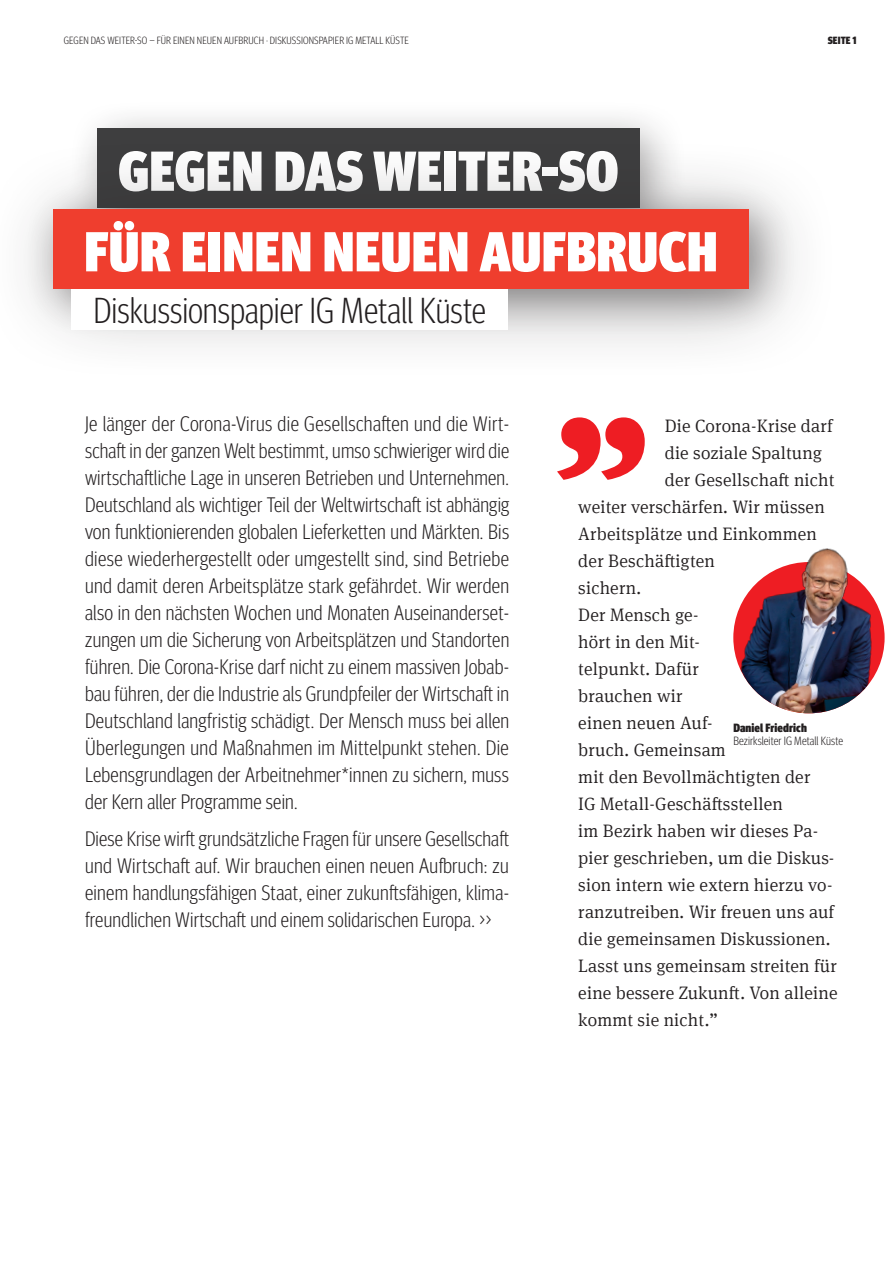
<style>
.page{position:relative;width:893px;height:1263px;background:#fff}
.page>*{position:absolute;margin:0;border:0;box-sizing:border-box;transform-origin:0 0}
.t1{font:900 190.95px "Meta Serif IGM";color:#ee1d23}
.t2{font:900 condensed 56.25px/80.6px "Meta Headline Pro";letter-spacing:.01em;color:#fff}
.t3{font:300 condensed 36.15px "Meta Headline Pro";color:#231f20}
.t4{font:300 condensed 21px/27px "Meta Headline Pro";letter-spacing:.01em;color:#231f20;text-align:justify}
.t5{font:300 18px "Meta Serif IGM";letter-spacing:.01em;color:#231f20}
.t6{font:300 condensed 12px "Meta Headline Pro";letter-spacing:.005em;color:#231f20}
.t7{font:900 condensed 12px "Meta Headline Pro";letter-spacing:.005em;color:#231f20}
.t8{font:300 condensed 10.5px "Meta Headline Pro";letter-spacing:.01em;color:#231f20}
.t9{font:900 condensed 10.5px "Meta Headline Pro";letter-spacing:.01em;color:#231f20}
</style>
<div class="page">
<div style="left:24px;top:99px;width:773px;height:238px;background:#231f20;opacity:.4"></div>
<div style="left:97px;top:129px;width:543px;height:79px;background:#3e3e3f"></div>
<div style="left:0;top:137px;width:840px;height:245px;background:#231f20;opacity:.4"></div>
<div style="left:53px;top:209px;width:696px;height:80px;background:#ef3e2e"></div>
<div style="left:71px;top:289px;width:437px;height:40px;background:#fff"></div>
<img style="left:733px;top:562px;width:152px;height:151px;border-radius:76px">
<img style="left:802px;top:548px;width:70px;height:48px">
<p class="t8" style="left:64px;top:33px;width:347px">GEGEN DAS WEITER-SO – FÜR EINEN NEUEN AUFBRUCH · DISKUSSIONSPAPIER IG METALL KÜSTE</p>
<p class="t9" style="left:828px;top:32px;width:30px">SEITE 1</p>
<h2 class="t2" style="left:84px;top:127px;width:635px;text-indent:34px">GEGEN DAS WEITER-SO<br>FÜR EINEN NEUEN AUFBRUCH</h2>
<h3 class="t3" style="left:94px;top:285px;width:394px">Diskussionspapier IG Metall Küste</h3>
<p class="t4" style="left:85px;top:408px;width:426px">Je länger der Corona-Virus die Gesellschaften und die Wirt&shy;schaft in der ganzen Welt bestimmt, umso schwieriger wird die wirtschaftliche Lage in unseren Betrieben und Unternehmen.<br>Deutschland als wichtiger Teil der Weltwirtschaft ist abhängig von funktionierenden globalen Lieferketten und Märkten. Bis diese wiederhergestellt oder umgestellt sind, sind Betriebe und damit deren Arbeitsplätze stark gefährdet. Wir werden also in den nächsten Wochen und Monaten Auseinanderset&shy;zungen um die Sicherung von Arbeitsplätzen und Standorten führen. Die Corona-Krise darf nicht zu einem massiven Jobab&shy;bau führen, der die Industrie als Grundpfeiler der Wirtschaft in Deutschland langfristig schädigt. Der Mensch muss bei allen Überlegungen und Maßnahmen im Mittelpunkt stehen. Die Lebensgrundlagen der Arbeitnehmer*innen zu sichern, muss der Kern aller Programme sein.</p>
<p class="t4" style="left:85px;top:824px;width:426px">Diese Krise wirft grundsätzliche Fragen für unsere Gesellschaft und Wirtschaft auf. Wir brauchen einen neuen Aufbruch: zu einem handlungsfähigen Staat, einer zukunftsfähigen, klima&shy;freundlichen Wirtschaft und einem solidarischen Europa. &gt;&gt;</p>
<h1 class="t1" style="left:554px;top:327px;width:101px">”</h1>
<p class="t5" style="left:665px;top:413px;width:169px">Die Corona-Krise darf</p>
<p class="t5" style="left:665px;top:440px;width:159px">die soziale Spaltung</p>
<p class="t5" style="left:665px;top:467px;width:171px">der Gesellschaft nicht</p>
<p class="t5" style="left:578px;top:494px;width:248px">weiter verschärfen. Wir müssen</p>
<p class="t5" style="left:578px;top:521px;width:240px">Arbeitsplätze und Einkommen</p>
<p class="t5" style="left:578px;top:548px;width:138px">der Beschäftigten</p>
<p class="t5" style="left:578px;top:575px;width:64px">sichern.</p>
<p class="t5" style="left:578px;top:602px;width:122px">Der Mensch ge-</p>
<p class="t5" style="left:578px;top:629px;width:123px">hört in den Mit-</p>
<p class="t5" style="left:578px;top:656px;width:122px">telpunkt. Dafür</p>
<p class="t5" style="left:578px;top:683px;width:106px">brauchen wir</p>
<p class="t5" style="left:578px;top:710px;width:136px">einen neuen Auf-</p>
<p class="t5" style="left:578px;top:737px;width:149px">bruch. Gemeinsam</p>
<p class="t5" style="left:578px;top:764px;width:234px">mit den Bevollmächtigten der</p>
<p class="t5" style="left:578px;top:791px;width:206px">IG Metall-Geschäftsstellen</p>
<p class="t5" style="left:578px;top:818px;width:242px">im Bezirk haben wir dieses Pa-</p>
<p class="t5" style="left:578px;top:845px;width:258px">pier geschrieben, um die Diskus-</p>
<p class="t5" style="left:578px;top:872px;width:256px">sion intern wie extern hierzu vo-</p>
<p class="t5" style="left:578px;top:899px;width:257px">ranzutreiben. Wir freuen uns auf</p>
<p class="t5" style="left:578px;top:926px;width:254px">die gemeinsamen Diskussionen.</p>
<p class="t5" style="left:578px;top:953px;width:260px">Lasst uns gemeinsam streiten für</p>
<p class="t5" style="left:578px;top:980px;width:261px">eine bessere Zukunft. Von alleine</p>
<p class="t5" style="left:578px;top:1007px;width:141px">kommt sie nicht.”</p>
<p class="t7" style="left:733px;top:718px;width:75px">Daniel Friedrich</p>
<p class="t6" style="left:733px;top:732px;width:111px">Bezirksleiter IG Metall Küste</p>
</div>
